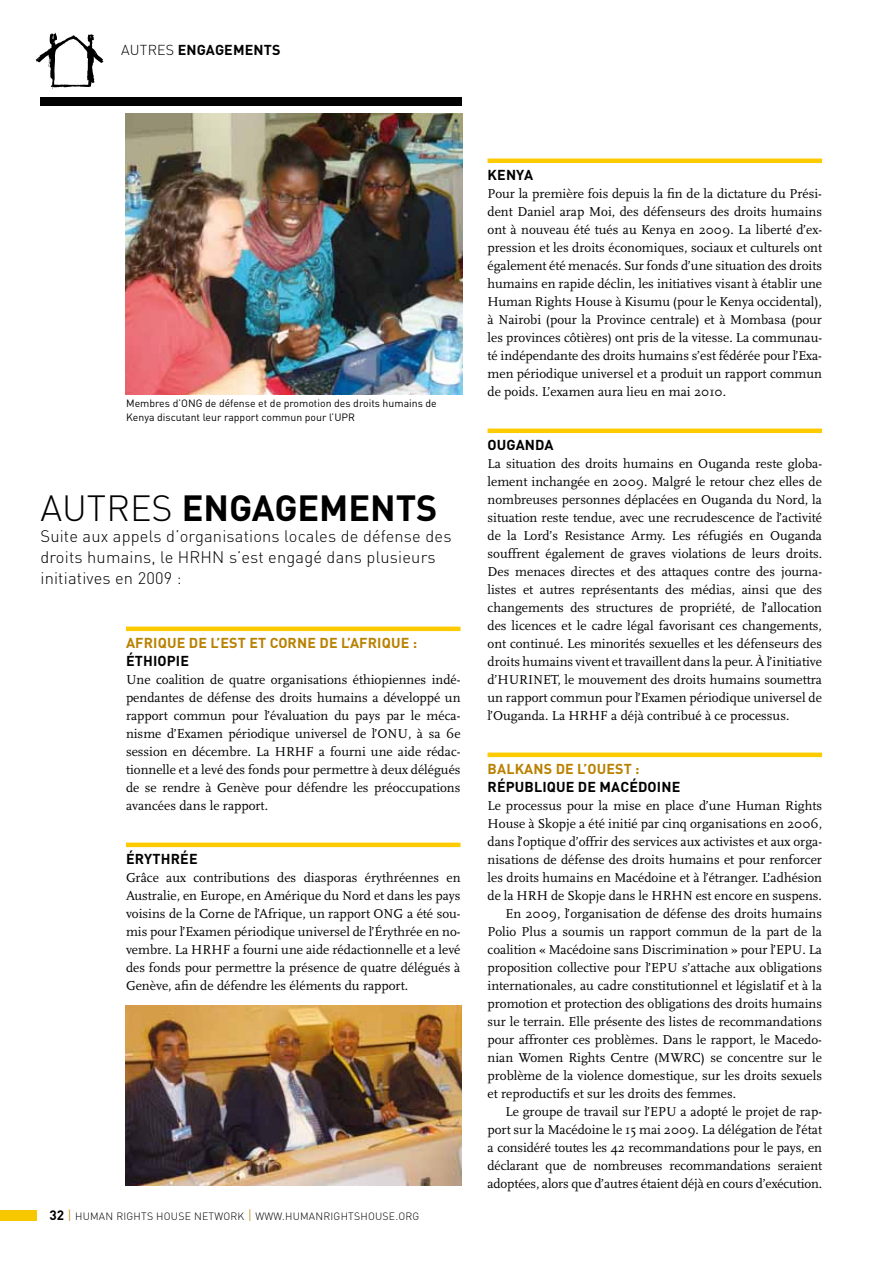
<style>
.page{position:relative;width:893px;height:1263px;background:#fff}
.page>*{position:absolute;margin:0;border:0;box-sizing:border-box;transform-origin:0 0}
.t1{font:700 36px "DIN";color:#000}
.t2{font:300 36px "DIN";color:#000}
.t3{font:300 16.5px/21px "DIN";letter-spacing:.01em;color:#000}
.t4{font:700 14.25px "DIN Pro";letter-spacing:.01em;color:#b98100}
.t5{font:700 14.25px "DIN Pro";letter-spacing:.01em;color:#000}
.t6{font:700 14.25px "DIN";color:#000}
.t7{font:13.5px/18px "Scala";color:#000;text-align:justify}
.t8{font:10.5px/13.5px "DIN";color:#000}
.t9{font:300 10.5px "DIN";letter-spacing:.02em;color:#000}
.s1{font-weight:300}
.s2{font-weight:700;font-size:13.5px}
.s3{font-size:13.5px;color:#b98100}
</style>
<div class="page">
<div style="left:0;top:1211px;width:36px;height:10px;background:#f7c800"></div>
<div style="left:126px;top:626px;width:334px;height:5px;background:#fecb00"></div>
<div style="left:126px;top:842px;width:334px;height:5px;background:#fecb00"></div>
<div style="left:488px;top:158px;width:334px;height:5px;background:#fecb00"></div>
<div style="left:488px;top:428px;width:334px;height:5px;background:#fecb00"></div>
<div style="left:488px;top:752px;width:334px;height:5px;background:#fecb00"></div>
<img style="left:126px;top:1006px;width:336px;height:180px">
<img style="left:126px;top:113px;width:336px;height:281px">
<svg style="left:36px;top:33px;width:67px;height:56px"></svg>
<div style="left:41px;top:97px;width:421px;height:9px;background:#000"></div>
<p class="t6" style="left:121px;top:41px;width:63px"><span class="s1">autres</span> ENGAGEMENTS</p>
<p class="t8" style="left:126px;top:396px;width:312px">Membres d’ONG de défense et de promotion des droits humains de<br>Kenya discutant leur rapport commun pour l’UPR</p>
<h1 class="t2" style="left:40px;top:486px;width:23px">AUTRES</h1>
<h1 class="t1" style="left:182px;top:485px;width:257px">ENGAGEMENTS</h1>
<p class="t3" style="left:40px;top:526px;width:412px">Suite aux appels d’organisations locales de défense des droits humains, le HRHN</p>
<p class="t3" style="left:229px;top:547px;width:208px">s’est engagé dans plusieurs</p>
<p class="t3" style="left:41px;top:568px;width:142px">initiatives en 2009 :</p>
<p class="t4" style="left:126px;top:633px;width:19px">AFRIQUE</p>
<p class="t4" style="left:189px;top:633px;width:109px">DE L’EST ET CORNE</p>
<p class="t4" style="left:319px;top:633px;width:49px">DE L’AFRIQUE</p>
<p class="t4" style="left:413px;top:633px;width:6px">:</p>
<p class="t5" style="left:126px;top:651px;width:49px">ÉTHIOPIE</p>
<p class="t7" style="left:126px;top:671px;width:336px">Une coalition de quatre organisations éthiopiennes indé&shy;pendantes de défense des droits humains a développé un rapport commun pour l’évaluation du pays par le méca&shy;nisme d’Examen périodique universel de l’ONU, à sa 6e session en décembre. La HRHF a fourni une aide rédac&shy;tionnelle et a levé des fonds pour permettre à deux délégués de se rendre à Genève pour défendre les préoccupations avancées dans le rapport.</p>
<p class="t5" style="left:126px;top:849px;width:10px">ÉRY</p>
<p class="t5" style="left:153px;top:849px;width:18px">THRÉE</p>
<p class="t7" style="left:126px;top:869px;width:336px">Grâce aux contributions des diasporas érythréennes en Australie, en Europe, en Amérique du Nord et dans les pays voisins de la Corne de l’Afrique, un rapport ONG a été sou&shy;mis pour l’Examen périodique universel de l’Érythrée en no&shy;vembre. La HRHF a fourni une aide rédactionnelle et a levé des fonds pour permettre la présence de quatre délégués à Genève, afin de défendre les éléments du rapport.</p>
<p class="t9" style="left:50px;top:1210px;width:371px"><span class="s2">32</span> <span class="s3">|</span> human rights house network <span class="s3">|</span> www.humanrightshouse.org</p>
<p class="t5" style="left:488px;top:165px;width:20px">KENY</p>
<p class="t5" style="left:524px;top:165px;width:11px">A</p>
<p class="t7" style="left:488px;top:185px;width:336px">Pour la première fois depuis la fin de la dictature du Prési&shy;dent Daniel arap Moi, des défenseurs des droits humains ont à nouveau été tués au Kenya en 2009. La liberté d’ex&shy;pression et les droits économiques, sociaux et culturels ont également été menacés. Sur fonds d’une situation des droits humains en rapide déclin, les initiatives visant à établir une Human Rights House à Kisumu (pour le Kenya occidental), à Nairobi (pour la Province centrale) et à Mombasa (pour les provinces côtières) ont pris de la vitesse. La communau&shy;té indépendante des droits humains s’est fédérée pour l’Exa&shy;men périodique universel et a produit un rapport commun de poids. L’examen aura lieu en mai 2010.</p>
<p class="t5" style="left:488px;top:435px;width:68px">OUGANDA</p>
<p class="t7" style="left:488px;top:455px;width:336px">La situation des droits humains en Ouganda reste globa&shy;lement inchangée en 2009. Malgré le retour chez elles de nombreuses personnes déplacées en Ouganda du Nord, la situation reste tendue, avec une recrudescence de l’activité de la Lord’s Resistance Army. Les réfugiés en Ouganda souffrent également de graves violations de leurs droits.<br>Des menaces directes et des attaques contre des journa&shy;listes et autres représentants des médias, ainsi que des changements des structures de propriété, de l’allocation des licences et le cadre légal favorisant ces changements, ont continué. Les minorités sexuelles et les défenseurs des droits humains vivent et travaillent dans la peur. À l’initiative d’HURINET, le mouvement des droits humains soumettra un rapport commun pour l’Examen périodique universel de l’Ouganda. La HRHF a déjà contribué à ce processus.</p>
<p class="t4" style="left:488px;top:759px;width:119px">BALKANS DE L’OUES</p>
<p class="t4" style="left:624px;top:759px;width:17px">T :</p>
<p class="t5" style="left:488px;top:777px;width:10px">RÉPUBLIQUE</p>
<p class="t5" style="left:578px;top:777px;width:52px">DE MACÉD</p>
<p class="t5" style="left:648px;top:777px;width:18px">OINE</p>
<p class="t7" style="left:488px;top:797px;width:336px">Le processus pour la mise en place d’une Human Rights</p>
<p class="t7" style="left:488px;top:815px;width:336px">House à Skopje a été initié par cinq organisations en 2006,</p>
<p class="t7" style="left:488px;top:833px;width:336px">dans l’optique d’offrir des services aux activistes et aux orga-</p>
<p class="t7" style="left:488px;top:851px;width:336px">nisations de défense des droits humains et pour renforcer</p>
<p class="t7" style="left:488px;top:869px;width:336px">les droits humains en Macédoine et à l’étranger. L’adhésion</p>
<p class="t7" style="left:488px;top:887px;width:336px">de la HRH de Skopje dans le HRHN est encore en suspens.</p>
<p class="t7" style="left:505px;top:905px;width:318px">En 2009, l’organisation de défense des droits humains</p>
<p class="t7" style="left:488px;top:923px;width:336px">Polio Plus a soumis un rapport commun de la part de la</p>
<p class="t7" style="left:488px;top:941px;width:336px">coalition « Macédoine sans Discrimination » pour l’EPU. La</p>
<p class="t7" style="left:488px;top:959px;width:336px">proposition collective pour l’EPU s’attache aux obligations</p>
<p class="t7" style="left:488px;top:977px;width:336px">internationales, au cadre constitutionnel et législatif et à la</p>
<p class="t7" style="left:488px;top:995px;width:336px">promotion et protection des obligations des droits humains</p>
<p class="t7" style="left:488px;top:1013px;width:336px">sur le terrain. Elle présente des listes de recommandations</p>
<p class="t7" style="left:488px;top:1031px;width:336px">pour affronter ces problèmes. Dans le rapport, le Macedo-</p>
<p class="t7" style="left:488px;top:1049px;width:336px">nian Women Rights Centre (MWRC) se concentre sur le</p>
<p class="t7" style="left:488px;top:1067px;width:336px">problème de la violence domestique, sur les droits sexuels</p>
<p class="t7" style="left:488px;top:1085px;width:250px">et reproductifs et sur les droits des femmes.</p>
<p class="t7" style="left:505px;top:1103px;width:318px">Le groupe de travail sur l’EPU a adopté le projet de rap-</p>
<p class="t7" style="left:488px;top:1121px;width:336px">port sur la Macédoine le 15 mai 2009. La délégation de l’état</p>
<p class="t7" style="left:488px;top:1139px;width:336px">a considéré toutes les 42 recommandations pour le pays, en</p>
<p class="t7" style="left:488px;top:1157px;width:336px">déclarant que de nombreuses recommandations seraient</p>
<p class="t7" style="left:488px;top:1175px;width:336px">adoptées, alors que d’autres étaient déjà en cours d’exécution.</p>
</div>
